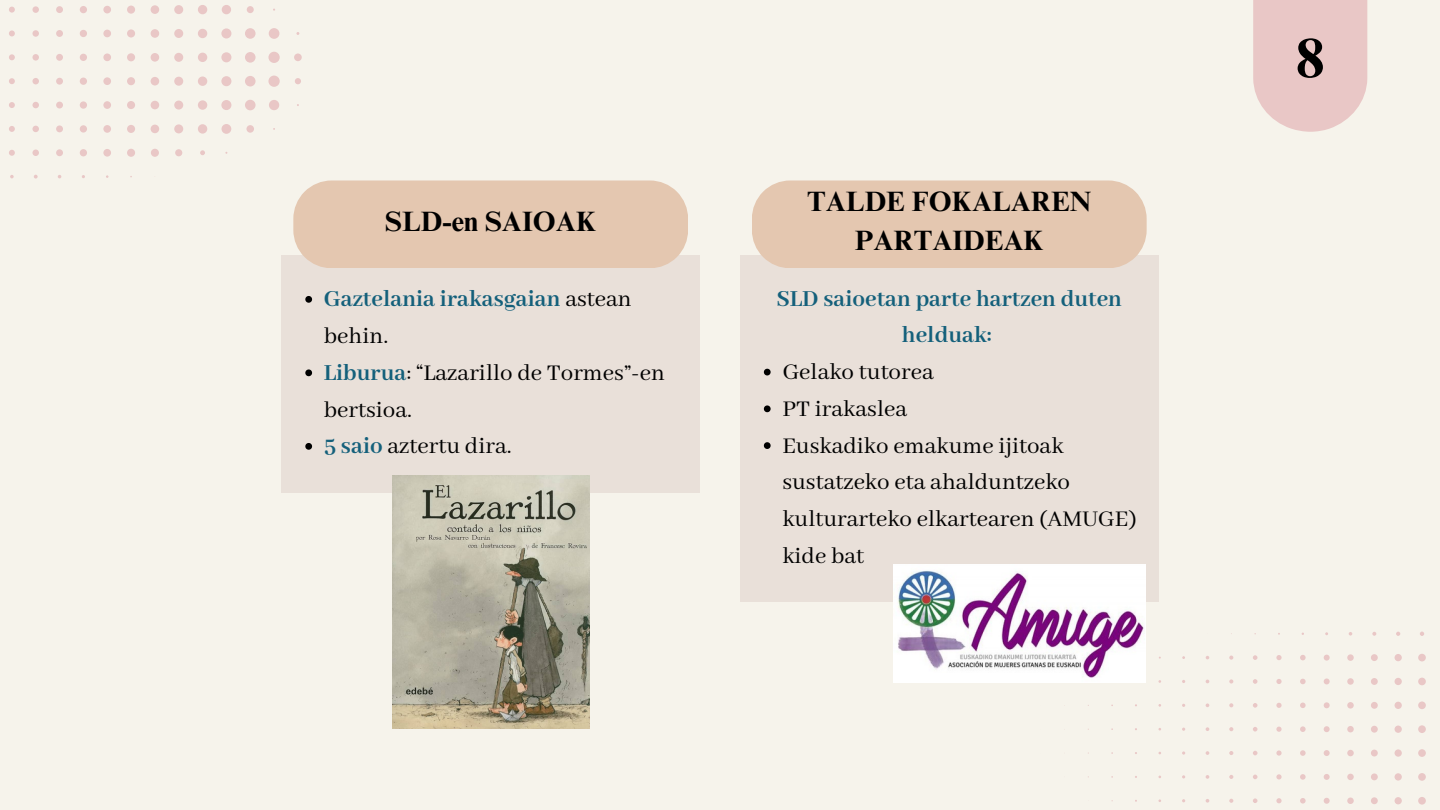
<style>
.page{position:relative;width:1440px;height:810px;background:#f6f3eb}
.page>*{position:absolute;margin:0;border:0;box-sizing:border-box;transform-origin:0 0}
.t1{font:700 55.7px "Times NRMT Pro";color:#000}
.t2{font:700 28px/39px "Times NRMT Pro";color:#000;text-align:center}
.t3{font:25px/36.8px "Abhaya Libre";color:#000}
.t4{font:700 25px/36.8px "Abhaya Libre";color:#14607b}
.s1{font-weight:400;color:#000}
.s2{font-weight:700;color:#14607b}
</style>
<div class="page">
<svg style="left:1041px;top:631px;width:385px;height:174px"></svg>
<svg style="left:1253px;top:0;width:114px;height:132px;background:#eacbc9"></svg>
<svg style="left:9px;top:5px;width:293px;height:173px"></svg>
<div style="left:281px;top:255px;width:419px;height:238px;background:#e9e0d9"></div>
<svg style="left:305px;top:296px;width:7px;height:7px"></svg>
<svg style="left:305px;top:369px;width:7px;height:7px"></svg>
<svg style="left:305px;top:443px;width:7px;height:7px"></svg>
<div style="left:293px;top:180px;width:395px;height:88px;background:#e4c7b0"></div>
<div style="left:740px;top:255px;width:418px;height:347px;background:#e9e0d9"></div>
<svg style="left:764px;top:369px;width:7px;height:6px"></svg>
<svg style="left:764px;top:405px;width:7px;height:7px"></svg>
<svg style="left:764px;top:442px;width:7px;height:7px"></svg>
<div style="left:752px;top:180px;width:395px;height:88px;background:#e4c7b0"></div>
<img style="left:393px;top:475px;width:196px;height:254px">
<img style="left:893px;top:564px;width:253px;height:118px">
<p class="t2" style="left:385px;top:205px;width:212px">SLD-en SAIOAK</p>
<h2 class="t4" style="left:324px;top:282px;width:309px">Gaztelania irakasgaian <span class="s1">astean behin.</span></h2>
<p class="t3" style="left:324px;top:355px;width:343px"><span class="s2">Liburua</span>: “Lazarillo de Tormes”-en bertsioa.</p>
<p class="t3" style="left:324px;top:429px;width:189px"><span class="s2">5 saio</span> aztertu dira.</p>
<p class="t2" style="left:807px;top:186px;width:286px">TALDE FOKALAREN<br>PARTAIDEAK</p>
<p class="t4" style="left:776px;top:281px;width:347px;text-align:center">SLD saioetan parte hartzen duten helduak:</p>
<p class="t3" style="left:782px;top:355px;width:153px">Gelako tutorea</p>
<h1 class="t3" style="left:782px;top:391px;width:126px">PT irakaslea</h1>
<h3 class="t3" style="left:782px;top:428px;width:356px">Euskadiko emakume ijitoak sustatzeko eta ahalduntzeko kulturarteko elkartearen (AMUGE) kide bat</h3>
<p class="t1" style="left:1296px;top:37px;width:29px">8</p>
</div>
